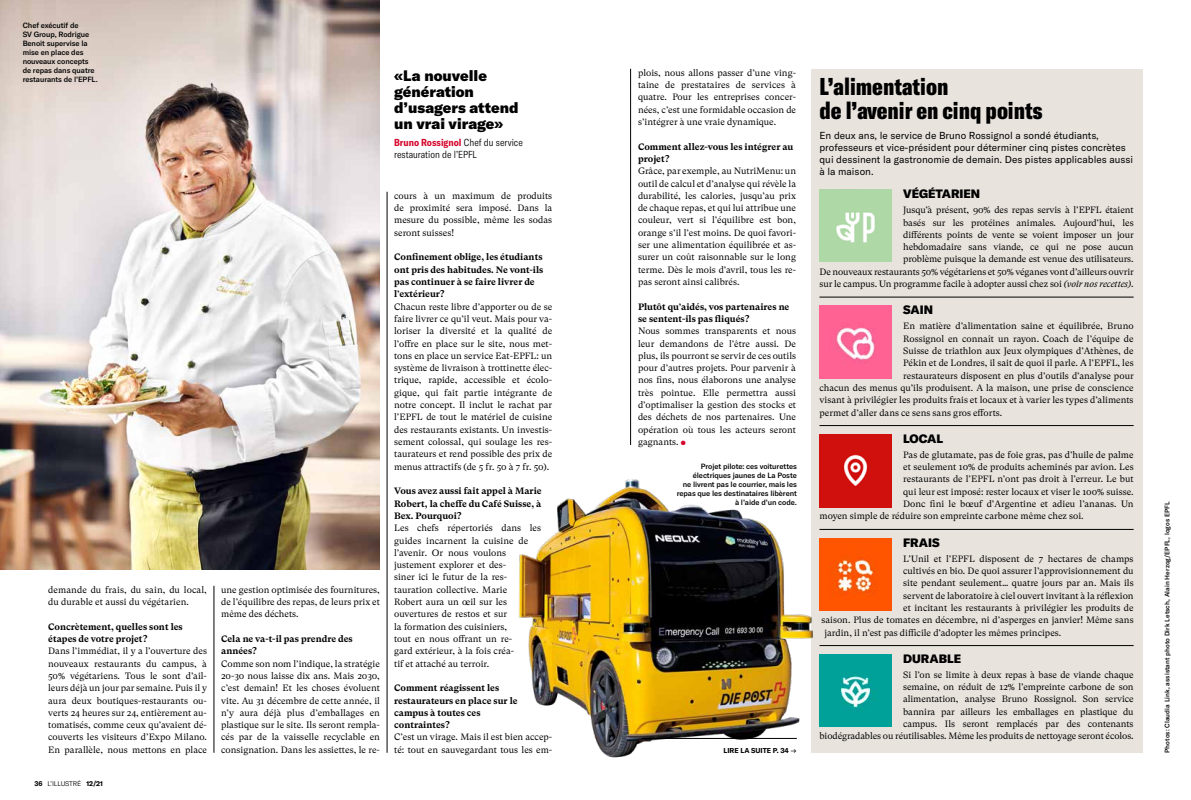
<style>
.page{position:relative;width:1191px;height:800px;background:#fff}
.page>*{position:absolute;margin:0;border:0;box-sizing:border-box;transform-origin:0 0}
.t1{font:900 extra-condensed 24px/24px "GT America";color:#000}
.t2{font:900 15px/16px "GT America";color:#000}
.t3{font:900 12px "GT America";color:#000}
.t4{font:10px/12px "GT America";color:#000}
.t5{font:300 condensed 10px/12px "GT America";color:#000}
.t6{font:9.2px/12.3px "GT Super Text";color:#000;text-align:justify}
.t7{font:700 9.2px/12.3px "GT Super Text";color:#000}
.t8{font:500 7.5px/9px "GT America";letter-spacing:-.01em;color:#000}
.t9{font:700 7px "GT America";color:#000}
.t10{font:300 6.7px "GT America";letter-spacing:-.02em;color:#000}
.t11{font:500 6.5px "GT America";letter-spacing:.01em;color:#000}
.s1{font-weight:700}
.s2{font-weight:700;color:#d5072d}
.s3{font-family:"GT America";font-size:6px;color:#d5072d}
.s4{font-weight:500;font-size:6px}
.s5{font-style:italic}
</style>
<div class="page">
<div style="left:811px;top:69px;width:331px;height:683px;background:#e8e3dd"></div>
<hr style="left:819px;top:297px;width:314px;height:1px;background:#000">
<hr style="left:819px;top:425px;width:314px;height:1px;background:#000">
<hr style="left:819px;top:529px;width:314px;height:1px;background:#000">
<hr style="left:819px;top:645px;width:314px;height:1px;background:#000">
<img style="left:519px;top:479px;width:389px;height:279px">
<img style="left:819px;top:189px;width:73px;height:73px">
<img style="left:819px;top:306px;width:73px;height:72px">
<img style="left:819px;top:434px;width:73px;height:73px">
<img style="left:819px;top:538px;width:73px;height:72px">
<img style="left:819px;top:654px;width:73px;height:72px">
<img style="left:0;top:0;width:380px;height:569px">
<hr style="left:387px;top:192px;width:1px;height:560px;background:#000">
<hr style="left:630px;top:69px;width:1px;height:376px;background:#000">
<hr style="left:214px;top:585px;width:1px;height:167px;background:#000">
<hr style="left:641px;top:738px;width:156px;height:1px;background:#000">
<p class="t8" style="left:23px;top:21px;width:77px">Chef exécutif de<br>SV Group, Rodrigue<br>Benoit supervise la mise en place des nouveaux concepts de repas dans quatre restaurants de l’EPFL.</p>
<p class="t6" style="left:48px;top:583px;width:160px">demande du frais, du sain, du local, du durable et aussi du végétarien.</p>
<p class="t7" style="left:48px;top:620px;width:136px">Concrètement, quelles sont les étapes de votre projet?</p>
<p class="t6" style="left:48px;top:644px;width:160px">Dans l’immédiat, il y a l’ouverture des nouveaux restaurants du campus, à 50% végétariens. Tous le sont d’ail&shy;leurs déjà un jour par semaine. Puis il y aura deux boutiques-restaurants ou&shy;verts 24 heures sur 24, entièrement au&shy;tomatisés, comme ceux qu’avaient dé&shy;couverts les visiteurs d’Expo Milano.<br>En parallèle, nous mettons en place</p>
<p class="t10" style="left:34px;top:779px;width:70px"><span class="s1">36</span> L’ILLUSTRÉ <span class="s1">12/21</span></p>
<p class="t6" style="left:221px;top:583px;width:160px">une gestion optimisée des fournitures, de l’équilibre des repas, de leurs prix et même des déchets.</p>
<p class="t7" style="left:221px;top:632px;width:133px">Cela ne va-t-il pas prendre des années?</p>
<p class="t6" style="left:221px;top:657px;width:160px">Comme son nom l’indique, la stratégie 20-30 nous laisse dix ans. Mais 2030, c’est demain! Et les choses évoluent vite. Au 31 décembre de cette année, il n’y aura déjà plus d’emballages en plastique sur le site. Ils seront rempla&shy;cés par de la vaisselle recyclable en consignation. Dans les assiettes, le re-</p>
<h2 class="t2" style="left:394px;top:67px;width:126px">«La nouvelle génération d’usagers attend un vrai virage»</h2>
<p class="t5" style="left:394px;top:137px;width:130px"><span class="s2">Bruno Rossignol</span> Chef du service restauration de l’EPFL</p>
<p class="t6" style="left:394px;top:189px;width:160px">cours à un maximum de produits de proximité sera imposé. Dans la mesure du possible, même les sodas seront suisses!</p>
<p class="t7" style="left:394px;top:251px;width:151px">Confinement oblige, les étudiants ont pris des habitudes. Ne vont-ils pas continuer à se faire livrer de l’extérieur?</p>
<p class="t6" style="left:394px;top:300px;width:160px">Chacun reste libre d’apporter ou de se faire livrer ce qu’il veut. Mais pour va&shy;loriser la diversité et la qualité de l’offre en place sur le site, nous met&shy;tons en place un service Eat-EPFL: un système de livraison à trottinette élec&shy;trique, rapide, accessible et écolo&shy;gique, qui fait partie intégrante de notre concept. Il inclut le rachat par l’EPFL de tout le matériel de cuisine des restaurants existants. Un investis&shy;sement colossal, qui soulage les res&shy;taurateurs et rend possible des prix de menus attractifs (de 5 fr. 50 à 7 fr. 50).</p>
<p class="t7" style="left:394px;top:485px;width:149px;text-align:justify">Vous avez aussi fait appel à Marie Robert, la cheffe du Café Suisse, à Bex. Pourquoi?</p>
<p class="t6" style="left:394px;top:521px;width:149px;text-align:left">Les chefs répertoriés dans les guides incarnent la cuisine de l’avenir. Or nous voulons justement explorer et des-<br>siner ici le futur de la res&shy;tauration collective. Marie<br>Robert aura un œil sur les ouvertures de restos et sur<br>la formation des cuisiniers,<br>tout en nous offrant un re-<br>gard extérieur, à la fois créa-<br>tif et attaché au terroir.</p>
<p class="t7" style="left:394px;top:681px;width:125px">Comment réagissent les restaurateurs en place sur le campus à toutes ces contraintes?</p>
<p class="t6" style="left:394px;top:731px;width:160px">C’est un virage. Mais il est bien accep&shy;té: tout en sauvegardant tous les em-</p>
<p class="t6" style="left:638px;top:66px;width:160px">plois, nous allons passer d’une ving&shy;taine de prestataires de services à quatre. Pour les entreprises concer&shy;nées, c’est une formidable occasion de s’intégrer à une vraie dynamique.</p>
<p class="t7" style="left:638px;top:140px;width:157px">Comment allez-vous les intégrer au projet?</p>
<p class="t6" style="left:638px;top:165px;width:160px">Grâce, par exemple, au NutriMenu: un outil de calcul et d’analyse qui révèle la durabilité, les calories, jusqu’au prix de chaque repas, et qui lui attribue une couleur, vert si l’équilibre est bon, orange s’il l’est moins. De quoi favori&shy;ser une alimentation équilibrée et as&shy;surer un coût raisonnable sur le long terme. Dès le mois d’avril, tous les re&shy;pas seront ainsi calibrés.</p>
<p class="t7" style="left:638px;top:300px;width:153px">Plutôt qu’aidés, vos partenaires ne se sentent-ils pas fliqués?</p>
<p class="t6" style="left:638px;top:325px;width:160px">Nous sommes transparents et nous leur demandons de l’être aussi. De plus, ils pourront se servir de ces outils pour d’autres projets. Pour parvenir à nos fins, nous élaborons une analyse très pointue. Elle permettra aussi d’optimaliser la gestion des stocks et des déchets de nos partenaires. Une opération où tous les acteurs seront gagnants. <span class="s3">●</span></p>
<p class="t8" style="left:676px;top:462px;width:122px;text-align:right">Projet pilote: ces voiturettes électriques jaunes de La Poste<br>ne livrent pas le courrier, mais les repas que les destinataires libèrent à l’aide d’un code.</p>
<p class="t9" style="left:723px;top:745px;width:75px">LIRE LA SUITE P. 34 <span class="s4">→</span></p>
<h1 class="t1" style="left:819px;top:74px;width:224px">L’alimentation<br>de l’avenir en cinq points</h1>
<p class="t4" style="left:819px;top:129px;width:315px">En deux ans, le service de Bruno Rossignol a sondé étudiants, professeurs et vice-président pour déterminer cinq pistes concrètes qui dessinent la gastronomie de demain. Des pistes applicables aussi à la maison.</p>
<h3 class="t3" style="left:903px;top:186px;width:78px">VÉGÉTARIEN</h3>
<p class="t6" style="left:819px;top:204px;width:316px;text-align:right">Jusqu’à présent, 90% des repas servis à l’EPFL étaient<br>basés sur les protéines animales. Aujourd’hui, les<br>différents points de vente se voient imposer un jour<br>hebdomadaire sans viande, ce qui ne pose aucun<br>problème puisque la demande est venue des utilisateurs.<br>De nouveaux restaurants 50% végétariens et 50% véganes vont d’ailleurs ouvrir sur le campus. Un programme facile à adopter aussi chez soi <span class="s5">(voir nos recettes)</span>.</p>
<h3 class="t3" style="left:903px;top:302px;width:31px">SAIN</h3>
<p class="t6" style="left:903px;top:320px;width:232px">En matière d’alimentation saine et équilibrée, Bruno</p>
<p class="t6" style="left:903px;top:332px;width:232px">Rossignol en connaît un rayon. Coach de l’équipe de</p>
<p class="t6" style="left:903px;top:344px;width:232px">Suisse de triathlon aux Jeux olympiques d’Athènes, de</p>
<p class="t6" style="left:903px;top:357px;width:232px">Pékin et de Londres, il sait de quoi il parle. A l’EPFL, les</p>
<p class="t6" style="left:903px;top:369px;width:232px">restaurateurs disposent en plus d’outils d’analyse pour</p>
<p class="t6" style="left:819px;top:381px;width:316px">chacun des menus qu’ils produisent. A la maison, une prise de conscience</p>
<p class="t6" style="left:819px;top:394px;width:315px">visant à privilégier les produits frais et locaux et à varier les types d’aliments</p>
<p class="t6" style="left:819px;top:406px;width:184px">permet d’aller dans ce sens sans gros efforts.</p>
<h3 class="t3" style="left:903px;top:430px;width:41px">LOCAL</h3>
<p class="t6" style="left:903px;top:448px;width:232px">Pas de glutamate, pas de foie gras, pas d’huile de palme</p>
<p class="t6" style="left:903px;top:461px;width:232px">et seulement 10% de produits acheminés par avion. Les</p>
<p class="t6" style="left:903px;top:473px;width:232px">restaurants de l’EPFL n’ont pas droit à l’erreur. Le but</p>
<p class="t6" style="left:903px;top:485px;width:232px">qui leur est imposé: rester locaux et viser le 100% suisse.</p>
<p class="t6" style="left:903px;top:497px;width:232px">Donc fini le bœuf d’Argentine et adieu l’ananas. Un</p>
<p class="t6" style="left:819px;top:510px;width:266px">moyen simple de réduire son empreinte carbone même chez soi.</p>
<h3 class="t3" style="left:903px;top:534px;width:38px">FRAIS</h3>
<p class="t6" style="left:903px;top:552px;width:232px">L’Unil et l’EPFL disposent de 7 hectares de champs</p>
<p class="t6" style="left:903px;top:564px;width:232px">cultivés en bio. De quoi assurer l’approvisionnement du</p>
<p class="t6" style="left:903px;top:577px;width:232px">site pendant seulement… quatre jours par an. Mais ils</p>
<p class="t6" style="left:903px;top:589px;width:232px">servent de laboratoire à ciel ouvert invitant à la réflexion</p>
<p class="t6" style="left:903px;top:601px;width:232px">et incitant les restaurants à privilégier les produits de</p>
<p class="t6" style="left:821px;top:613px;width:314px">saison. Plus de tomates en décembre, ni d’asperges en janvier! Même sans</p>
<p class="t6" style="left:824px;top:626px;width:238px">jardin, il n’est pas difficile d’adopter les mêmes principes.</p>
<h3 class="t3" style="left:903px;top:650px;width:60px">DURABLE</h3>
<p class="t6" style="left:819px;top:668px;width:316px;text-align:right">Si l’on se limite à deux repas à base de viande chaque<br>semaine, on réduit de 12% l’empreinte carbone de son<br>alimentation, analyse Bruno Rossignol. Son service<br>bannira par ailleurs les emballages en plastique du<br>campus. Ils seront remplacés par des contenants<br>biodégradables ou réutilisables. Même les produits de nettoyage seront écolos.</p>
<p class="t11" style="left:1163px;top:752px;width:252px;rotate:-90deg">Photos: Claudia Link, assistant photo Dirk Letsch, Alain Herzog/EPFL, logos EPFL</p>
</div>
